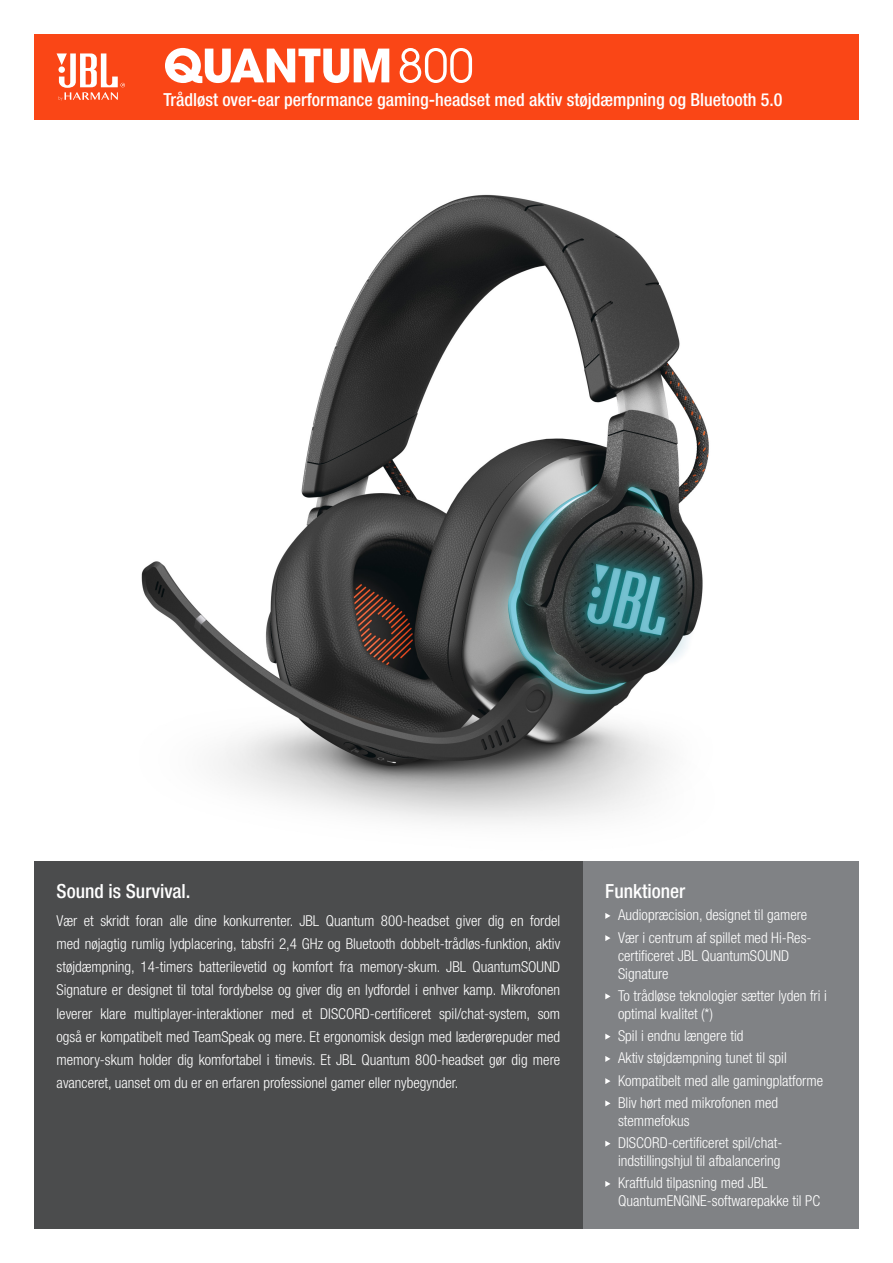
<style>
.page{position:relative;width:893px;height:1263px;background:#fff}
.page>*{position:absolute;margin:0;border:0;box-sizing:border-box;transform-origin:0 0}
.t1{font:700 50.7px "Avant Gard Goth EF";color:#fff}
.t2{font:500 condensed 19.5px "Helvetica Neue LT Pro";color:#fff}
.t3{font:500 condensed 18px "Helvetica Neue LT Pro";color:#fff}
.t4{font:300 condensed 15px/23.2px "Helvetica Neue LT Pro";color:#fff}
.s1{font-weight:400}
</style>
<div class="page">
<img style="left:34px;top:119px;width:822px;height:743px">
<div style="left:34px;top:34px;width:825px;height:85px;background:#fa4616"></div>
<svg style="left:57px;top:53px;width:68px;height:48px"></svg>
<div style="left:583px;top:862px;width:276px;height:367px;background:#808285"></div>
<svg style="left:605px;top:913px;width:5px;height:6px"></svg>
<svg style="left:605px;top:935px;width:5px;height:6px"></svg>
<svg style="left:605px;top:993px;width:5px;height:6px"></svg>
<svg style="left:605px;top:1033px;width:5px;height:7px"></svg>
<svg style="left:605px;top:1056px;width:5px;height:6px"></svg>
<svg style="left:605px;top:1078px;width:5px;height:6px"></svg>
<svg style="left:605px;top:1100px;width:5px;height:6px"></svg>
<svg style="left:605px;top:1141px;width:5px;height:6px"></svg>
<svg style="left:605px;top:1181px;width:5px;height:6px"></svg>
<div style="left:34px;top:862px;width:549px;height:367px;background:#4b4c4d"></div>
<p class="t1" style="left:163px;top:35px;width:312px">QUANTUM <span class="s1">800</span></p>
<p class="t3" style="left:163px;top:89px;width:620px">Trådløst over-ear performance gaming-headset med aktiv støjdæmpning og Bluetooth 5.0</p>
<p class="t2" style="left:57px;top:879px;width:136px">Sound is Survival.</p>
<p class="t4" style="left:57px;top:908px;width:505px;text-align:justify">Vær et skridt foran alle dine konkurrenter. JBL Quantum 800-headset giver dig en fordel med nøjagtig rumlig lydplacering, tabsfri 2,4 GHz og Bluetooth dobbelt-trådløs-funktion, aktiv støjdæmpning, 14-timers batterilevetid og komfort fra memory-skum. JBL QuantumSOUND Signature er designet til total fordybelse og giver dig en lydfordel i enhver kamp. Mikrofonen leverer klare multiplayer-interaktioner med et DISCORD-certificeret spil/chat-system, som også er kompatibelt med TeamSpeak og mere. Et ergonomisk design med læderørepuder med memory-skum holder dig komfortabel i timevis. Et JBL Quantum 800-headset gør dig mere avanceret, uanset om du er en erfaren professionel gamer eller nybegynder.</p>
<p class="t2" style="left:605px;top:879px;width:82px">Funktioner</p>
<p class="t4" style="left:618px;top:903px;width:191px">Audiopræcision, designet til gamere</p>
<p class="t4" style="left:618px;top:928px;width:195px;line-height:18px">Vær i centrum af spillet med Hi-Res&shy;certificeret JBL QuantumSOUND<br>Signature</p>
<p class="t4" style="left:618px;top:986px;width:210px;line-height:18px">To trådløse teknologier sætter lyden fri i optimal kvalitet (*)</p>
<p class="t4" style="left:618px;top:1024px;width:127px">Spil i endnu længere tid</p>
<p class="t4" style="left:618px;top:1046px;width:170px">Aktiv støjdæmpning tunet til spil</p>
<p class="t4" style="left:618px;top:1068px;width:207px">Kompatibelt med alle gamingplatforme</p>
<p class="t4" style="left:618px;top:1093px;width:161px;line-height:18px">Bliv hørt med mikrofonen med stemmefokus</p>
<p class="t4" style="left:618px;top:1134px;width:166px;line-height:18px">DISCORD-certificeret spil/chat&shy;indstillingshjul til afbalancering</p>
<p class="t4" style="left:618px;top:1174px;width:204px;line-height:18px">Kraftfuld tilpasning med JBL<br>QuantumENGINE-softwarepakke til PC</p>
</div>
